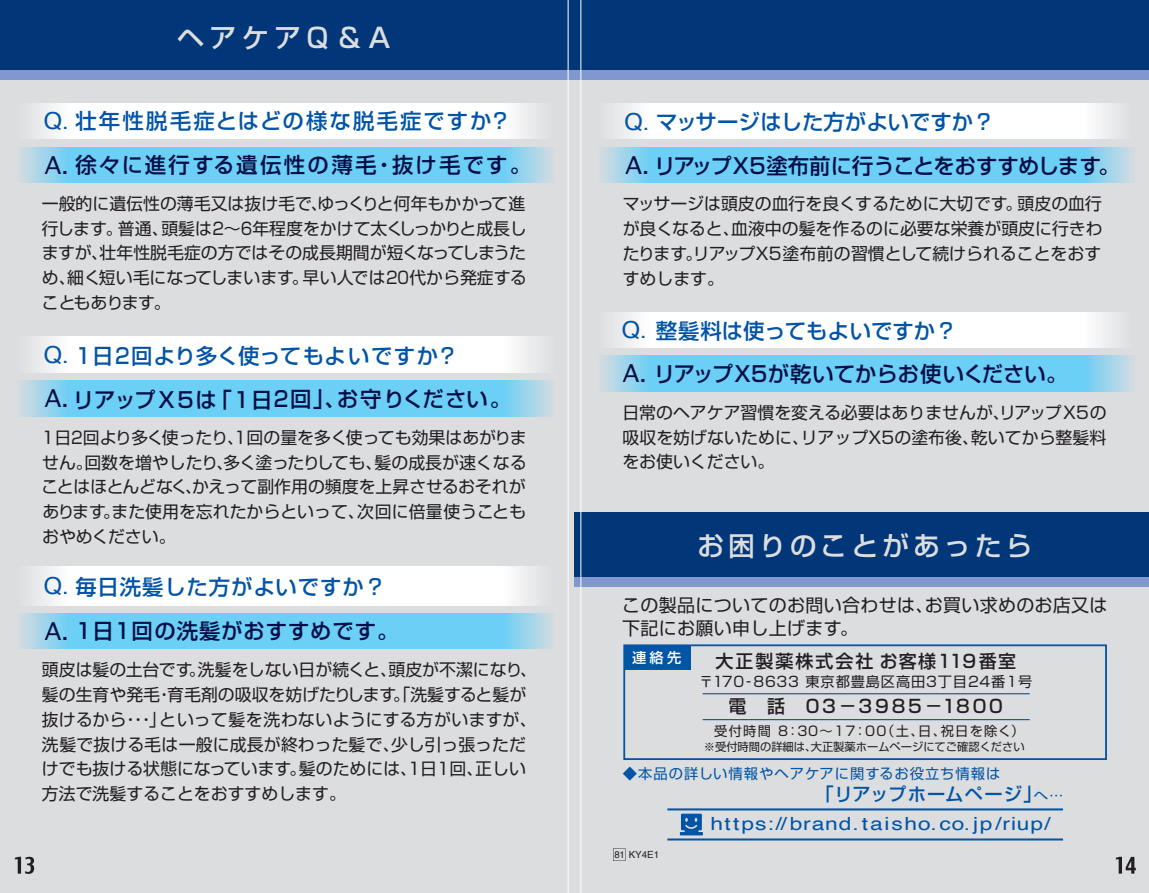
<style>
.page{position:relative;width:1149px;height:893px;background:#fff}
.page>*{position:absolute;margin:0;border:0;box-sizing:border-box;transform-origin:0 0}
.t1{font:500 27px "Shin Go Pro";letter-spacing:.14em;color:#dcdddf}
.t2{font:500 21.38px/43.9px "Shin Go Pro";color:#000d46}
.t3{font:500 21.38px/43.9px "Shin Go Pro";letter-spacing:.06em;color:#000d46}
.t4{font:500 21.38px/43.9px "Shin Go Pro";letter-spacing:.105em;color:#000d46}
.t5{font:500 21.38px/43.9px "Shin Go Pro";letter-spacing:.04em;color:#000d46}
.t6{font:18.22px "Helvetica";letter-spacing:.04em;color:#0154a6;scale:1.25 1}
.t7{font:500 18.22px "Shin Go Pro";letter-spacing:.07em;color:#0154a6}
.t8{font:18px/22.5px "Shin Go Pro";letter-spacing:.015em;color:#231f20}
.t9{font:500 18px "Shin Go Pro";letter-spacing:.11em;color:#231f20}
.t10{font:500 18px "Shin Go Pro";letter-spacing:.16em;color:#231f20}
.t11{font:16.88px/24.8px "Shin Go Pro";color:#231f20;text-align:justify}
.t12{font:14.17px "Shin Go Pro";letter-spacing:.07em;color:#0154a6}
.t13{font:14.17px "Shin Go Pro";letter-spacing:.06em;color:#231f20}
.t14{font:500 14.17px "Shin Go Pro";color:#fff}
.t15{font:13.28px "Shin Go Pro";letter-spacing:.1em;color:#231f20}
.t16{font:11.25px "Shin Go Pro";color:#231f20}
.t17{font:9.9px "Helvetica";color:#231f20}
.s1{font-family:"Helvetica";font-weight:400;font-size:23.4px;color:#0154a6}
.s2{color:#0154a6}
.s3{font-family:"Osaka";font-weight:400;font-size:23.4px}
.s4{font-weight:400;font-size:14.17px}
.s5{font-size:9.67px}
</style>
<div class="page">
<div style="left:0;top:0;width:1148px;height:893px;background:#dcdddf"></div>
<svg style="left:34px;top:103px;width:503px;height:36px;background:#fdfdfd"></svg>
<svg style="left:21px;top:147px;width:531px;height:36px;background:#74d0f3"></svg>
<svg style="left:615px;top:103px;width:503px;height:36px;background:#fdfdfd"></svg>
<svg style="left:602px;top:147px;width:530px;height:36px;background:#74d0f4"></svg>
<svg style="left:615px;top:312px;width:503px;height:35px;background:#fdfdfd"></svg>
<svg style="left:602px;top:356px;width:530px;height:35px;background:#74d0f4"></svg>
<svg style="left:34px;top:337px;width:505px;height:35px;background:#fdfdfd"></svg>
<svg style="left:21px;top:381px;width:531px;height:35px;background:#74d0f3"></svg>
<svg style="left:34px;top:570px;width:503px;height:35px;background:#fdfdfd"></svg>
<svg style="left:21px;top:613px;width:531px;height:36px;background:#74d0f3"></svg>
<svg style="left:34px;top:567px;width:503px;height:3px;background:#fdfdfd"></svg>
<div style="left:0;top:69px;width:1148px;height:11px;background:#8197cd"></div>
<div style="left:0;top:0;width:1148px;height:69px;background:#013778"></div>
<div style="left:574px;top:577px;width:574px;height:10px;background:#8197cd"></div>
<div style="left:574px;top:513px;width:574px;height:64px;background:#013778"></div>
<svg style="left:15px;top:857px;width:19px;height:17px"></svg>
<svg style="left:1115px;top:857px;width:20px;height:17px"></svg>
<svg style="left:679px;top:814px;width:23px;height:21px"></svg>
<hr style="left:667px;top:808px;width:395px;height:2px;background:#0154a6">
<hr style="left:667px;top:838px;width:395px;height:2px;background:#0154a6">
<svg style="left:613px;top:848px;width:12px;height:13px"></svg>
<div style="left:623px;top:644px;width:483px;height:116px;border:2px solid #0154a6"></div>
<div style="left:624px;top:645px;width:67px;height:25px;background:#0154a6"></div>
<hr style="left:702px;top:693px;width:327px;height:1px;background:#0154a6">
<hr style="left:702px;top:719px;width:327px;height:1px;background:#0154a6">
<hr style="left:580px;top:0;width:1px;height:893px;background:#fff">
<hr style="left:567px;top:0;width:1px;height:893px;background:#fff">
<h1 class="t1" style="left:177px;top:16px;width:214px">ヘアケアQ＆A</h1>
<p class="t4" style="left:44px;top:97px;width:489px"><span class="s1">Q.</span> <span class="s2">壮年性脱毛症とはどの様な脱毛症ですか?<br></span><span class="s3">A.</span> 徐々に進行する遺伝性の薄毛・抜け毛です。</p>
<p class="t11" style="left:42px;top:189px;width:486px">一般的に遺伝性の薄毛又は抜け毛で、ゆっくりと何年もかかって進行します。普通、頭髪は2～6年程度をかけて太くしっかりと成長しますが、壮年性脱毛症の方ではその成長期間が短くなってしまうため、細く短い毛になってしまいます。早い人では20代から発症することもあります。</p>
<p class="t3" style="left:44px;top:331px;width:468px"><span class="s1">Q.</span> <span class="s2">1日2回より多く使ってもよいですか？<br></span><span class="s3">A.</span>リアップX5は「1日2回」、お守りください。</p>
<p class="t11" style="left:42px;top:423px;width:486px">1日2回より多く使ったり、1回の量を多く使っても効果はあがりません。回数を増やしたり、多く塗ったりしても、髪の成長が速くなることはほとんどなく、かえって副作用の頻度を上昇させるおそれがあります。また使用を忘れたからといって、次回に倍量使うこともおやめください。</p>
<p class="t5" style="left:44px;top:563px;width:356px"><span class="s1">Q.</span> <span class="s2">毎日洗髪した方がよいですか？<br></span><span class="s3">A.</span> 1日１回の洗髪がおすすめです。</p>
<p class="t11" style="left:42px;top:656px;width:496px;text-align:left">頭皮は髪の土台です。洗髪をしない日が続くと、頭皮が不潔になり、髪の生育や発毛・育毛剤の吸収を妨げたりします。「洗髪すると髪が抜けるから・・・」といって髪を洗わないようにする方がいますが、洗髪で抜ける毛は一般に成長が終わった髪で、少し引っ張っただけでも抜ける状態になっています。髪のためには、1日1回、正しい方法で洗髪することをおすすめします。</p>
<p class="t2" style="left:624px;top:97px;width:496px"><span class="s1">Q.</span> <span class="s2">マッサージはした方がよいですか？<br></span><span class="s3">A.</span> リアップX5塗布前に行うことをおすすめします。</p>
<p class="t11" style="left:622px;top:189px;width:481px">マッサージは頭皮の血行を良くするために大切です。頭皮の血行が良くなると、血液中の髪を作るのに必要な栄養が頭皮に行きわたります。リアップX5塗布前の習慣として続けられることをおすすめします。</p>
<p class="t2" style="left:621px;top:306px;width:447px"><span class="s1">Q.</span> <span class="s2">整髪料は使ってもよいですか？<br></span><span class="s3">A.</span> リアップX5が乾いてからお使いください。</p>
<p class="t11" style="left:622px;top:398px;width:485px">日常のヘアケア習慣を変える必要はありませんが、リアップX5の吸収を妨げないために、リアップX5の塗布後、乾いてから整髪料をお使いください。</p>
<h1 class="t1" style="left:697px;top:523px;width:336px">お困りのことがあったら</h1>
<p class="t8" style="left:622px;top:592px;width:486px">この製品についてのお問い合わせは、お買い求めのお店又は下記にお願い申し上げます。</p>
<p class="t14" style="left:631px;top:646px;width:51px">連絡先</p>
<p class="t9" style="left:715px;top:647px;width:302px">大正製薬株式会社お客様119番室</p>
<p class="t13" style="left:699px;top:670px;width:334px">〒170-8633 東京都豊島区高田3丁目24番1号</p>
<p class="t10" style="left:728px;top:692px;width:276px">電　話　03－3985－1800</p>
<p class="t15" style="left:714px;top:720px;width:311px">受付時間 8：30～17：00（土、日、祝日を除く）</p>
<p class="t16" style="left:703px;top:738px;width:322px">※受付時間の詳細は、大正製薬ホームページにてご確認ください</p>
<p class="t12" style="left:622px;top:762px;width:379px">◆本品の詳しい情報やヘアケアに関するお役立ち情報は</p>
<p class="t7" style="left:815px;top:779px;width:249px">「リアップホームページ」<span class="s4">へ…</span></p>
<p class="t6" style="left:710px;top:810px;width:273px">https://brand.taisho.co.jp/riup/</p>
<p class="t17" style="left:614px;top:847px;width:46px"><span class="s5">81</span> KY4E1</p>
</div>
